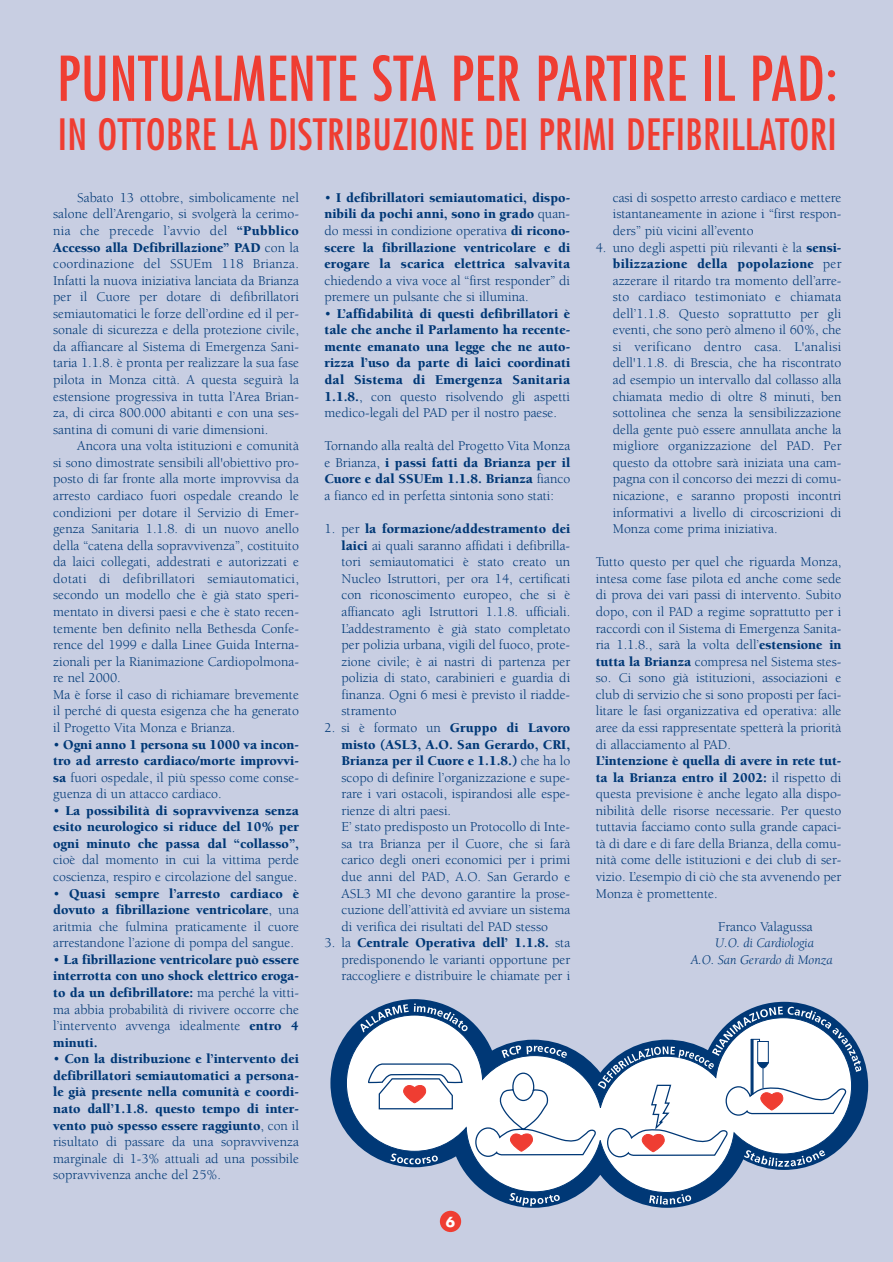
<style>
.page{position:relative;width:893px;height:1262px;background:#fff}
.page>*{position:absolute;margin:0;border:0;box-sizing:border-box;transform-origin:0 0}
.t1{font:condensed 60px "Futura";letter-spacing:.01em;color:#ef3d32}
.t2{font:condensed 42px "Futura";letter-spacing:.01em;color:#ef3d32}
.t3{font:13.8px/16.5px "Berkeley";color:#003876;text-align:justify}
.t4{font:900 13.8px/16.5px "Berkeley";color:#003876;text-align:justify}
.t5{font:italic 13.5px/16.8px "Berkeley";letter-spacing:-.005em;color:#003876;text-align:center}
.t6{font:700 13.5px "Futura";color:#fff}
.s1{font-weight:900}
.s2{font-weight:400}
</style>
<div class="page">
<div style="left:0;top:0;width:892px;height:1262px;background:#c8cee2"></div>
<svg style="left:330px;top:999px;width:538px;height:208px"></svg>
<svg style="left:345px;top:1014px;width:507px;height:179px"></svg>
<svg style="left:367px;top:1062px;width:96px;height:48px;background:#e1dbe2"></svg>
<svg style="left:360px;top:1003px;width:108px;height:29px;background:#869fbe"></svg>
<svg style="left:390px;top:1153px;width:48px;height:11px"></svg>
<svg style="left:509px;top:1192px;width:51px;height:14px"></svg>
<svg style="left:649px;top:1194px;width:42px;height:10px"></svg>
<svg style="left:474px;top:1006px;width:387px;height:160px"></svg>
<div style="left:440px;top:1210px;width:21px;height:22px;background:#ef3d32;border-radius:50%"></div>
<h1 class="t1" style="left:57px;top:51px;width:782px">PUNTUALMENTE STA PER PARTIRE IL PAD:</h1>
<h2 class="t2" style="left:58px;top:115px;width:780px">IN OTTOBRE LA DISTRIBUZIONE DEI PRIMI DEFIBRILLATORI</h2>
<p class="t3" style="left:53px;top:190px;width:247px;text-indent:24px">Sabato 13 ottobre, simbolicamente nel salone dell’Arengario, si svolgerà la cerimo&shy;nia che precede l’avvio del <span class="s1">“Pubblico Accesso alla Defibrillazione” PAD</span> con la coordinazione del SSUEm 118 Brianza.<br>Infatti la nuova iniziativa lanciata da Brianza per il Cuore per dotare di defibrillatori semiautomatici le forze dell’ordine ed il per&shy;sonale di sicurezza e della protezione civile, da affiancare al Sistema di Emergenza Sani&shy;taria 1.1.8. è pronta per realizzare la sua fase pilota in Monza città. A questa seguirà la estensione progressiva in tutta l’Area Brian&shy;za, di circa 800.000 abitanti e con una ses&shy;santina di comuni di varie dimensioni.</p>
<p class="t3" style="left:53px;top:439px;width:247px;text-align:left;text-indent:24px">Ancora una volta istituzioni e comunità si sono dimostrate sensibili all'obiettivo pro&shy;posto di far fronte alla morte improvvisa da arresto cardiaco fuori ospedale creando le condizioni per dotare il Servizio di Emer&shy;genza Sanitaria 1.1.8. di un nuovo anello della “catena della sopravvivenza”, costituito da laici collegati, addestrati e autorizzati e dotati di defibrillatori semiautomatici, secondo un modello che è già stato speri&shy;mentato in diversi paesi e che è stato recen&shy;temente ben definito nella Bethesda Confe&shy;rence del 1999 e dalla Linee Guida Interna&shy;zionali per la Rianimazione Cardiopolmona&shy;re nel 2000.<br>Ma è forse il caso di richiamare brevemente il perché di questa esigenza che ha generato il Progetto Vita Monza e Brianza.</p>
<p class="t4" style="left:53px;top:737px;width:247px"><span class="s2">•</span> Ogni anno 1 persona su 1000 va incon&shy;tro ad arresto cardiaco/morte improvvi&shy;sa <span class="s2">fuori ospedale, il più spesso come conse&shy;guenza di un attacco cardiaco.</span></p>
<p class="t4" style="left:53px;top:803px;width:247px"><span class="s2">•</span> La possibilità di sopravvivenza senza esito neurologico si riduce del 10% per ogni minuto che passa dal “collasso”,</p>
<p class="t3" style="left:53px;top:853px;width:247px">cioè dal momento in cui la vittima perde coscienza, respiro e circolazione del sangue.</p>
<p class="t3" style="left:53px;top:886px;width:247px">• <span class="s1">Quasi sempre l’arresto cardiaco è dovuto a fibrillazione ventricolare</span>, una aritmia che fulmina praticamente il cuore arrestandone l’azione di pompa del sangue.</p>
<p class="t4" style="left:53px;top:952px;width:247px"><span class="s2">•</span> La fibrillazione ventricolare può essere interrotta con uno shock elettrico eroga&shy;to da un defibrillatore: <span class="s2">ma perché la vitti&shy;ma abbia probabilità di rivivere occorre che l’intervento avvenga idealmente</span> entro 4 minuti.</p>
<p class="t4" style="left:53px;top:1051px;width:247px"><span class="s2">•</span> Con la distribuzione e l’intervento dei defibrillatori semiautomatici a persona&shy;le già presente nella comunità e coordi&shy;nato dall’1.1.8. questo tempo di inter&shy;vento può spesso essere raggiunto<span class="s2">, con il risultato di passare da una sopravvivenza marginale di 1-3% attuali ad una possibile sopravvivenza anche del 25%.</span></p>
<p class="t4" style="left:324px;top:190px;width:247px"><span class="s2">•</span> I defibrillatori semiautomatici, dispo&shy;nibili da pochi anni, sono in grado <span class="s2">quan&shy;do messi in condizione operativa</span> di ricono&shy;scere la fibrillazione ventricolare e di erogare la scarica elettrica salvavita</p>
<p class="t3" style="left:324px;top:273px;width:247px">chiedendo a viva voce al “first responder” di premere un pulsante che si illumina.</p>
<p class="t4" style="left:324px;top:306px;width:247px"><span class="s2">•</span> L’affidabilità di questi defibrillatori è tale che anche il Parlamento ha recente&shy;mente emanato una legge che ne auto&shy;rizza l’uso da parte di laici coordinati dal Sistema di Emergenza Sanitaria 1.1.8.<span class="s2">, con questo risolvendo gli aspetti medico-legali del PAD per il nostro paese.</span></p>
<p class="t3" style="left:324px;top:439px;width:247px">Tornando alla realtà del Progetto Vita Monza e Brianza, <span class="s1">i passi fatti da Brianza per il Cuore e dal SSUEm 1.1.8. Brianza</span> fianco a fianco ed in perfetta sintonia sono stati:</p>
<p class="t3" style="left:341px;top:522px;width:230px;text-indent:-17px">1. per <span class="s1">la formazione/addestramento dei laici</span> ai quali saranno affidati i defibrilla&shy;tori semiautomatici è stato creato un Nucleo Istruttori, per ora 14, certificati con riconoscimento europeo, che si è affiancato agli Istruttori 1.1.8. ufficiali.<br>L’addestramento è già stato completato per polizia urbana, vigili del fuoco, prote&shy;zione civile; è ai nastri di partenza per polizia di stato, carabinieri e guardia di finanza. Ogni 6 mesi è previsto il riadde&shy;stramento</p>
<p class="t3" style="left:341px;top:720px;width:230px;text-align:left;text-indent:-17px">2. si è formato un <span class="s1">Gruppo di Lavoro misto (ASL3, A.O. San Gerardo, CRI, Brianza per il Cuore e 1.1.8.)</span> che ha lo scopo di definire l’organizzazione e supe&shy;rare i vari ostacoli, ispirandosi alle espe&shy;rienze di altri paesi.<br>E’ stato predisposto un Protocollo di Inte&shy;sa tra Brianza per il Cuore, che si farà carico degli oneri economici per i primi due anni del PAD, A.O. San Gerardo e ASL3 MI che devono garantire la prose&shy;cuzione dell’attività ed avviare un sistema di verifica dei risultati del PAD stesso</p>
<p class="t3" style="left:341px;top:936px;width:230px;text-indent:-17px">3. la <span class="s1">Centrale Operativa dell’ 1.1.8.</span> sta predisponendo le varianti opportune per raccogliere e distribuire le chiamate per i</p>
<p class="t3" style="left:612px;top:190px;width:230px">casi di sospetto arresto cardiaco e mettere istantaneamente in azione i “first respon&shy;ders” più vicini all’evento</p>
<p class="t3" style="left:612px;top:240px;width:230px;text-indent:-17px">4. uno degli aspetti più rilevanti è la <span class="s1">sensi&shy;bilizzazione della popolazione</span> per azzerare il ritardo tra momento dell’arre&shy;sto cardiaco testimoniato e chiamata dell’1.1.8. Questo soprattutto per gli eventi, che sono però almeno il 60%, che si verificano dentro casa. L'analisi dell'1.1.8. di Brescia, che ha riscontrato ad esempio un intervallo dal collasso alla chiamata medio di oltre 8 minuti, ben sottolinea che senza la sensibilizzazione della gente può essere annullata anche la migliore organizzazione del PAD. Per questo da ottobre sarà iniziata una cam&shy;pagna con il concorso dei mezzi di comu&shy;nicazione, e saranno proposti incontri informativi a livello di circoscrizioni di Monza come prima iniziativa.</p>
<p class="t3" style="left:595px;top:555px;width:247px">Tutto questo per quel che riguarda Monza, intesa come fase pilota ed anche come sede di prova dei vari passi di intervento. Subito dopo, con il PAD a regime soprattutto per i raccordi con il Sistema di Emergenza Sanita&shy;ria 1.1.8., sarà la volta dell’<span class="s1">estensione in tutta la Brianza</span> compresa nel Sistema stes&shy;so. Ci sono già istituzioni, associazioni e club di servizio che si sono proposti per faci&shy;litare le fasi organizzativa ed operativa: alle aree da essi rappresentate spetterà la priorità di allacciamento al PAD.</p>
<p class="t3" style="left:595px;top:753px;width:247px"><span class="s1">L’intenzione è quella di avere in rete tut&shy;ta la Brianza entro il 2002:</span> il rispetto di questa previsione è anche legato alla dispo&shy;nibilità delle risorse necessarie. Per questo tuttavia facciamo conto sulla grande capaci&shy;tà di dare e di fare della Brianza, della comu&shy;nità come delle istituzioni e dei club di ser&shy;vizio. L’esempio di ciò che sta avvenendo per Monza è promettente.</p>
<p class="t3" style="left:718px;top:919px;width:96px">Franco Valagussa</p>
<p class="t5" style="left:690px;top:935px;width:143px">U.O. di Cardiologia<br>A.O. San Gerardo di Monza</p>
<p class="t6" style="left:446px;top:1215px;width:11px">6</p>
</div>
